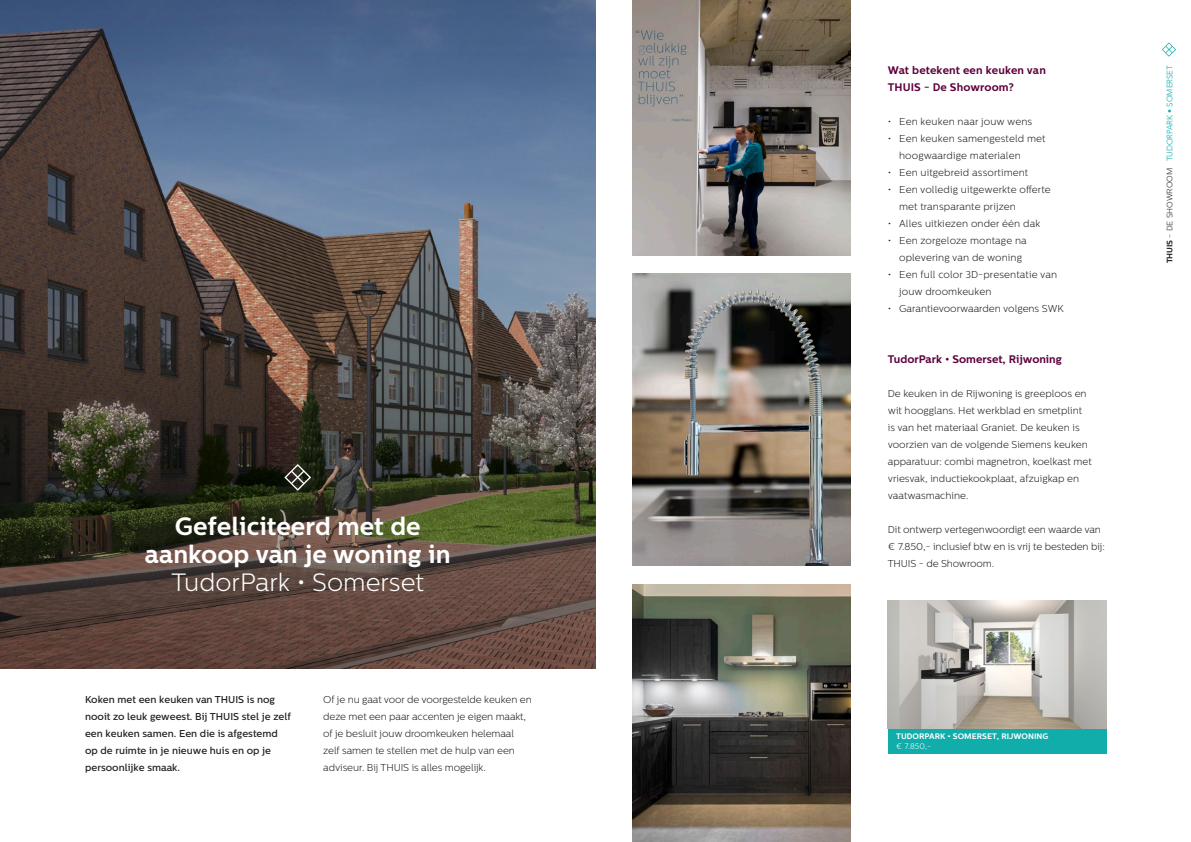
<style>
.page{position:relative;width:1191px;height:842px;background:#fff}
.page>*{position:absolute;margin:0;border:0;box-sizing:border-box;transform-origin:0 0}
.t1{font:700 25px/28px "Centrale Sans";color:#fff;text-align:center}
.Bodytekst{font:700 11px "Centrale Sans";color:#5d003b}
.Bodytekst-2{font:300 10px/17px "Centrale Sans";color:#231f20}
.Bodytekst-3{font:500 10px/17px "Centrale Sans";color:#231f20}
.Bodytekst-4{font:700 8px/10px "Centrale Sans";color:#fff}
.t2{font:300 8px "Avenir";color:#10adab}
.s1{font-weight:300}
.s2{font-family:"Centrale Sans";font-weight:700;color:#231f20}
.s3{font-family:"Centrale Sans";color:#231f20}
</style>
<div class="page">
<div style="left:887px;top:728px;width:219px;height:26px;background:#10adab"></div>
<img style="left:887px;top:601px;width:219px;height:127px">
<img style="left:633px;top:274px;width:217px;height:291px">
<img style="left:633px;top:0;width:217px;height:255px">
<img style="left:632px;top:584px;width:218px;height:258px">
<svg style="left:0;top:0;width:595px;height:669px;background:#535154"></svg>
<svg style="left:284px;top:464px;width:27px;height:27px"></svg>
<svg style="left:1162px;top:43px;width:14px;height:14px"></svg>
<p class="t1" style="left:145px;top:513px;width:307px">Gefeliciteerd met de aankoop van je woning in<br><span class="s1">TudorPark • Somerset</span></p>
<p class="Bodytekst-3" style="left:85px;top:691px;width:207px">Koken met een keuken van THUIS is nog nooit zo leuk geweest. Bij THUIS stel je zelf een keuken samen. Een die is afgestemd op de ruimte in je nieuwe huis en op je persoonlijke smaak.</p>
<p class="Bodytekst-2" style="left:323px;top:691px;width:210px">Of je nu gaat voor de voorgestelde keuken en deze met een paar accenten je eigen maakt, of je besluit jouw droomkeuken helemaal zelf samen te stellen met de hulp van een adviseur. Bij THUIS is alles mogelijk.</p>
<p class="Bodytekst" style="left:887px;top:63px;width:160px">Wat betekent een keuken van</p>
<p class="Bodytekst" style="left:887px;top:80px;width:128px">THUIS - De Showroom?</p>
<p class="Bodytekst-2" style="left:887px;top:113px;width:146px">• Een keuken naar jouw wens</p>
<p class="Bodytekst-2" style="left:899px;top:130px;width:148px;text-indent:-11px">• Een keuken samengesteld met hoogwaardige materialen</p>
<p class="Bodytekst-2" style="left:887px;top:164px;width:142px">• Een uitgebreid assortiment</p>
<p class="Bodytekst-2" style="left:899px;top:181px;width:153px;text-indent:-11px">• Een volledig uitgewerkte offerte met transparante prijzen</p>
<p class="Bodytekst-2" style="left:887px;top:215px;width:154px">• Alles uitkiezen onder één dak</p>
<p class="Bodytekst-2" style="left:899px;top:232px;width:129px;text-indent:-11px">• Een zorgeloze montage na oplevering van de woning</p>
<p class="Bodytekst-2" style="left:899px;top:266px;width:159px;text-indent:-11px">• Een full color 3D-presentatie van jouw droomkeuken</p>
<p class="Bodytekst-2" style="left:887px;top:300px;width:177px">• Garantievoorwaarden volgens SWK</p>
<p class="Bodytekst" style="left:887px;top:352px;width:176px">TudorPark • Somerset, Rijwoning</p>
<p class="Bodytekst-2" style="left:887px;top:385px;width:206px">De keuken in de Rijwoning is greeploos en wit hoogglans. Het werkblad en smetplint<br>is van het materiaal Graniet. De keuken is voorzien van de volgende Siemens keuken apparatuur: combi magnetron, koelkast met vriesvak, inductiekookplaat, afzuigkap en vaatwasmachine.</p>
<p class="Bodytekst-2" style="left:887px;top:521px;width:219px">Dit ontwerp vertegenwoordigt een waarde van € 7.850,- inclusief btw en is vrij te besteden bij:<br>THUIS - de Showroom.</p>
<p class="t2" style="left:1165px;top:263px;width:200px;rotate:-90deg"><span class="s2">THUIS</span> <span class="s3">- DE SHOWROOM</span> TUDORPARK • SOMERSET</p>
<p class="Bodytekst-4" style="left:896px;top:731px;width:153px">TUDORPARK • SOMERSET, RIJWONING <span class="s1">€ 7.850,-</span></p>
</div>
